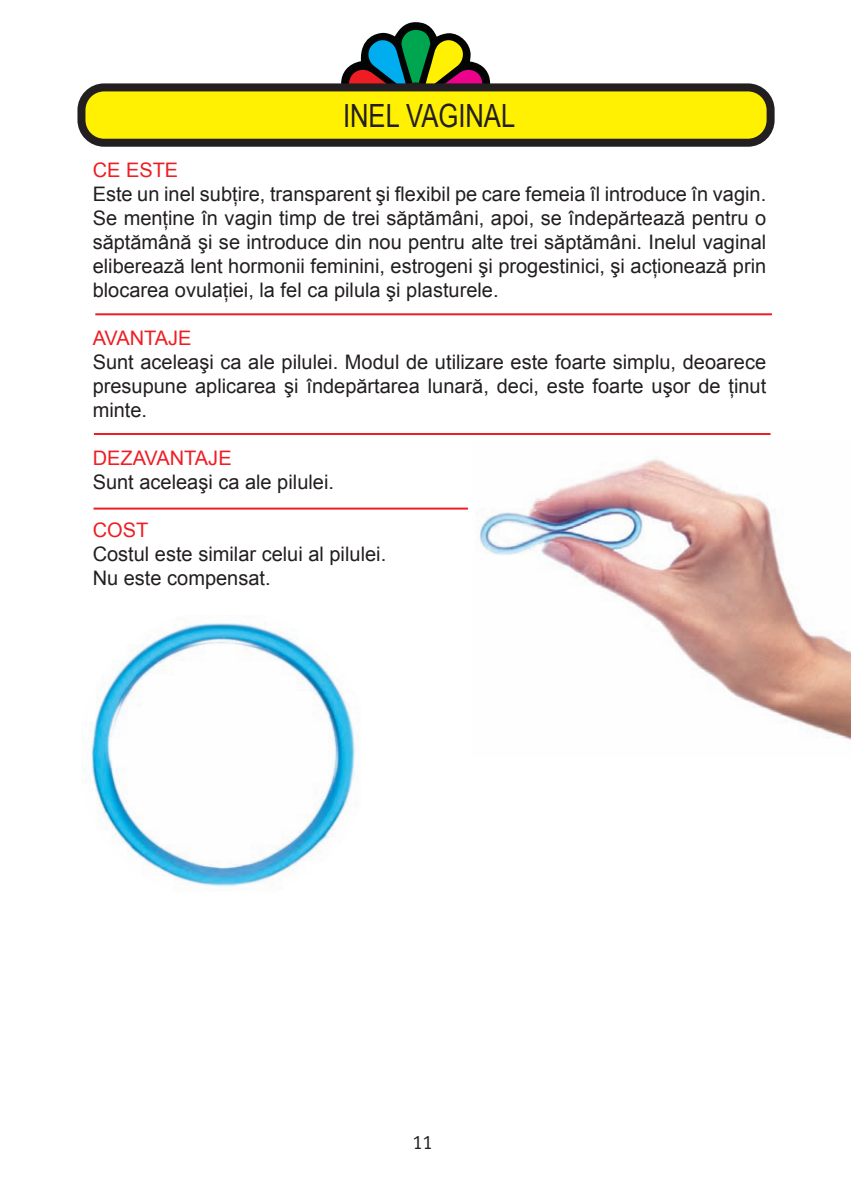
<style>
.page{position:relative;width:851px;height:1191px;background:#fff}
.page>*{position:absolute;margin:0;border:0;box-sizing:border-box;transform-origin:0 0}
.t1{font:32px "Arial";color:#231f20;scale:.8 1}
.t2{font:20px/24px "Arial";color:#231f20;text-align:justify}
.t3{font:20px "Arial";color:#ee1d23}
.t4{font:20px "Officina Sans";color:#231f20}
</style>
<div class="page">
<svg style="left:341px;top:22px;width:149px;height:61px"></svg>
<div style="left:81px;top:87px;width:689px;height:56px;background:#fff101;border-radius:23px"></div>
<div style="left:77px;top:83px;width:697px;height:64px;border:8px solid #231f20;border-radius:23px"></div>
<img style="left:91px;top:623px;width:265px;height:264px">
<img style="left:477px;top:459px;width:374px;height:281px">
<hr style="left:95px;top:313px;width:677px;height:2px;background:#ee1d23">
<hr style="left:94px;top:433px;width:676px;height:2px;background:#ee1d23">
<hr style="left:93px;top:507px;width:375px;height:2px;background:#ee1d23">
<h1 class="t1" style="left:343px;top:95px;width:217px">INEL VAGINAL</h1>
<p class="t3" style="left:93px;top:157px;width:87px">CE ESTE</p>
<p class="t2" style="left:93px;top:182px;width:675px">Este un inel subţire, transparent şi flexibil pe care femeia îl introduce în vagin.<br>Se menţine în vagin timp de trei săptămâni, apoi, se îndepărtează pentru o săptămână şi se introduce din nou pentru alte trei săptămâni. Inelul vaginal eliberează lent hormonii feminini, estrogeni şi progestinici, şi acţionează prin blocarea ovulaţiei, la fel ca pilula şi plasturele.</p>
<p class="t3" style="left:93px;top:325px;width:100px">AVANTAJE</p>
<p class="t2" style="left:93px;top:350px;width:675px">Sunt aceleaşi ca ale pilulei. Modul de utilizare este foarte simplu, deoarece presupune aplicarea şi îndepărtarea lunară, deci, este foarte uşor de ţinut minte.</p>
<p class="t3" style="left:93px;top:445px;width:140px">DEZAVANTAJE</p>
<p class="t2" style="left:93px;top:470px;width:243px">Sunt aceleaşi ca ale pilulei.</p>
<p class="t3" style="left:93px;top:517px;width:57px">COST</p>
<p class="t2" style="left:93px;top:542px;width:295px">Costul este similar celui al pilulei.<br>Nu este compensat.</p>
<p class="t4" style="left:412px;top:1130px;width:21px">11</p>
</div>
